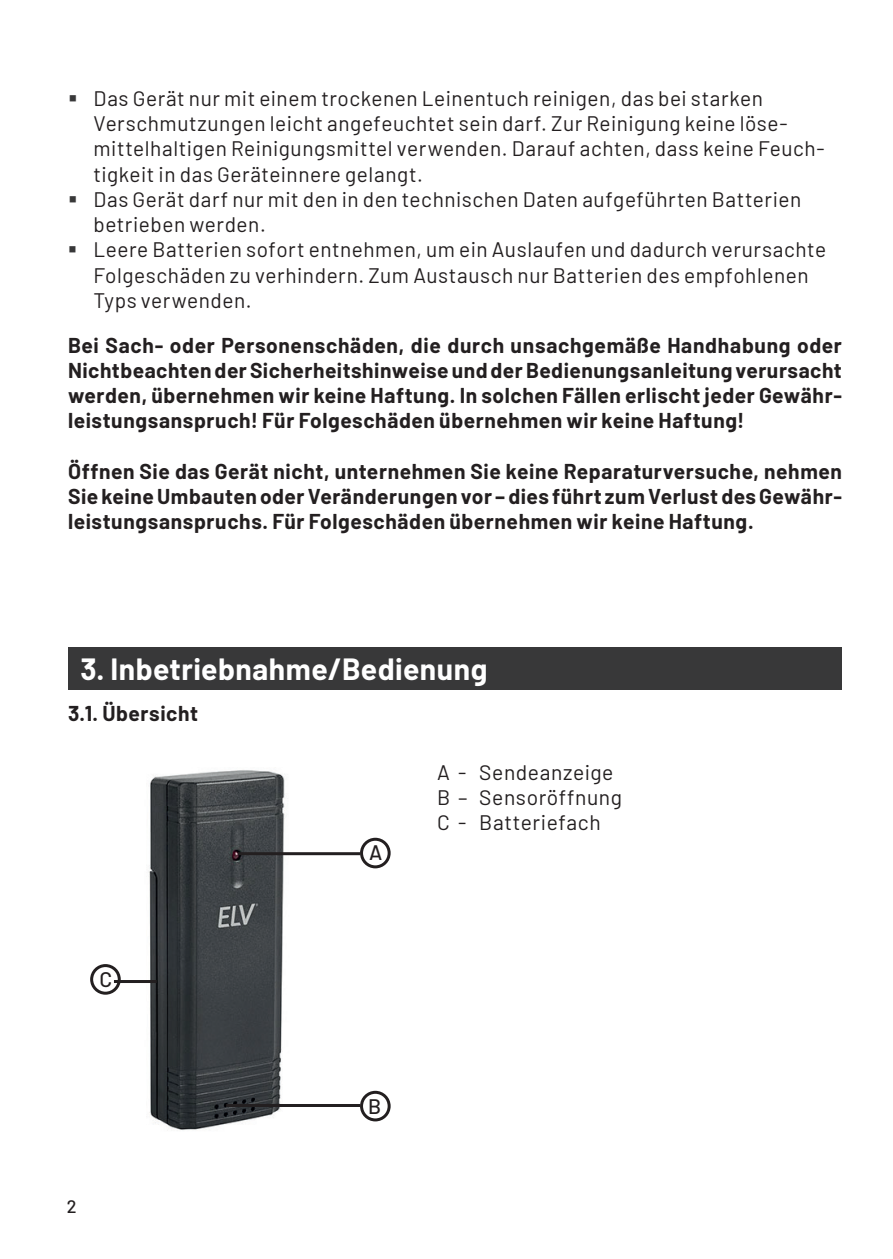
<style>
.page{position:relative;width:893px;height:1259px;background:#fff}
.page>*{position:absolute;margin:0;border:0;box-sizing:border-box;transform-origin:0 0}
.t1{font:700 30px "Barlow";letter-spacing:.015em;color:#fff}
.t2{font:21px/25.2px "Barlow";letter-spacing:.025em;color:#231f20}
.t3{font:700 21px/25.2px "Barlow";letter-spacing:.03em;color:#231f20;text-align:justify}
.t4{font:500 21px "Barlow";color:#231f20}
.t5{font:500 18px "Barlow";color:#231f20}
</style>
<div class="page">
<img style="left:148px;top:770px;width:168px;height:360px">
<hr style="left:238px;top:852px;width:122px;height:3px;background:#231f20">
<hr style="left:226px;top:1104px;width:134px;height:3px;background:#231f20">
<hr style="left:114px;top:980px;width:43px;height:3px;background:#231f20">
<div style="left:360px;top:837px;width:31px;height:31px;border:3px solid #231f20;border-radius:50%"></div>
<div style="left:360px;top:1090px;width:31px;height:31px;border:3px solid #231f20;border-radius:50%"></div>
<div style="left:90px;top:964px;width:31px;height:30px;border:3px solid #231f20;border-radius:50%"></div>
<div style="left:68px;top:647px;width:774px;height:42px;background:#383839"></div>
<p class="t2" style="left:94px;top:84px;width:734px">Das Gerät nur mit einem trockenen Leinentuch reinigen, das bei starken Verschmutzungen leicht angefeuchtet sein darf. Zur Reinigung keine löse&shy;mittelhaltigen Reinigungsmittel verwenden. Darauf achten, dass keine Feuch&shy;tigkeit in das Geräteinnere gelangt.<br>Das Gerät darf nur mit den in den technischen Daten aufgeführten Batterien betrieben werden.<br>Leere Batterien sofort entnehmen, um ein Auslaufen und dadurch verursachte Folgeschäden zu verhindern. Zum Austausch nur Batterien des empfohlenen Typs verwenden.</p>
<p class="t3" style="left:68px;top:331px;width:775px">Bei Sach- oder Personenschäden, die durch unsachgemäße Handhabung oder Nichtbeachten der Sicherheitshinweise und der Bedienungsanleitung verursacht werden, übernehmen wir keine Haftung. In solchen Fällen erlischt jeder Gewähr&shy;leistungsanspruch! Für Folgeschäden übernehmen wir keine Haftung!</p>
<p class="t3" style="left:68px;top:457px;width:775px">Öffnen Sie das Gerät nicht, unternehmen Sie keine Reparaturversuche, nehmen Sie keine Umbauten oder Veränderungen vor – dies führt zum Verlust des Gewähr&shy;leistungsanspruchs. Für Folgeschäden übernehmen wir keine Haftung.</p>
<h1 class="t1" style="left:80px;top:647px;width:408px">3. Inbetriebnahme/Bedienung</h1>
<p class="t3" style="left:68px;top:699px;width:131px">3.1. Übersicht</p>
<p class="t4" style="left:99px;top:964px;width:14px">C</p>
<p class="t5" style="left:67px;top:1193px;width:11px">2</p>
<p class="t4" style="left:369px;top:837px;width:15px">A</p>
<p class="t2" style="left:437px;top:758px;width:186px">A - Sendeanzeige<br>B – Sensoröffnung<br>C - Batteriefach</p>
<p class="t4" style="left:368px;top:1090px;width:15px">B</p>
</div>
